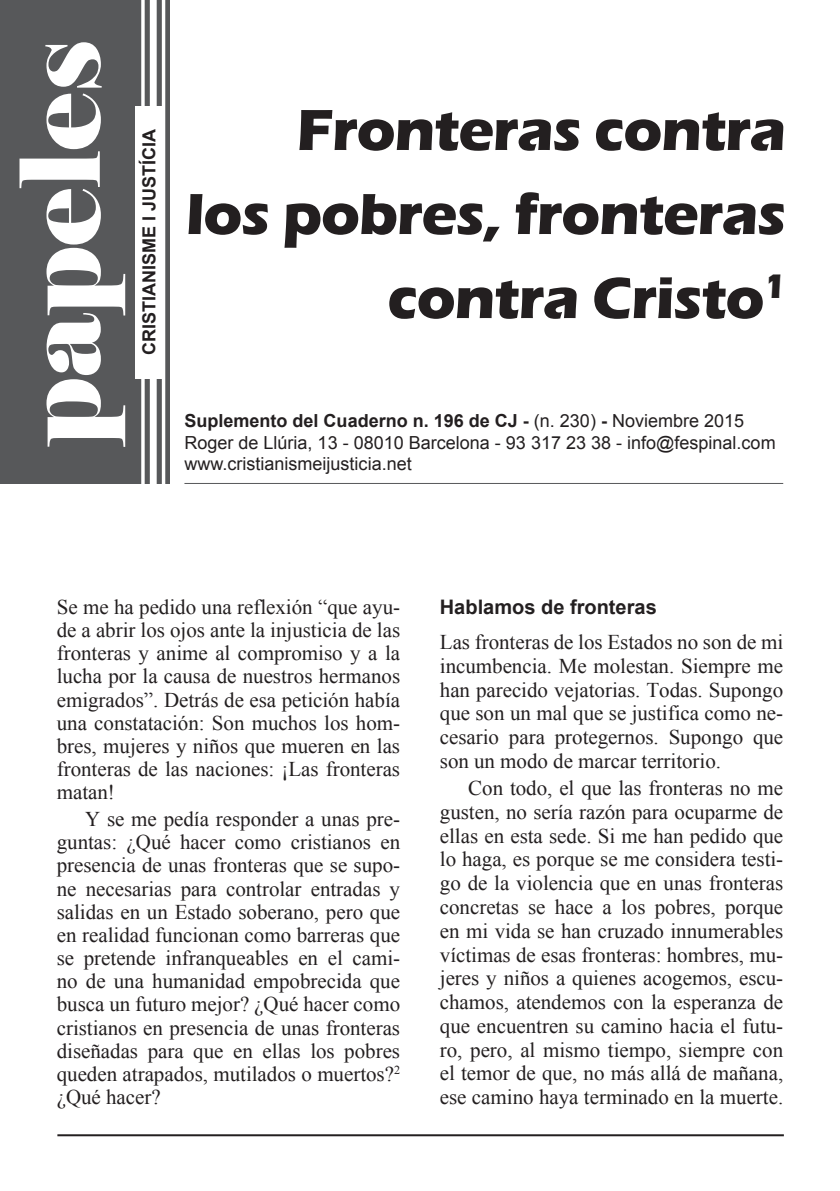
<style>
.page{position:relative;width:840px;height:1191px;background:#fff}
.page>*{position:absolute;margin:0;border:0;box-sizing:border-box;transform-origin:0 0}
.t1{font:110px "Elephant";color:#fff}
.t2{font:700 60px/84px "Eras ITC";letter-spacing:-.02em;color:#231f20;text-align:right}
.Bodytext{font:21px/23.2px "Times New Roman";color:#231f20;text-align:justify}
.título_3{font:700 20px "Arial";color:#231f20}
.t3{font:18px/21.6px "Arial";color:#231f20}
.t4{font:700 18px "Arial";color:#231f20}
.s1{font-weight:400}
</style>
<div class="page">
<div style="left:0;top:0;width:169px;height:484px;background:#57585a"></div>
<hr style="left:57px;top:1134px;width:726px;height:2px;background:#231f20">
<hr style="left:184px;top:483px;width:598px;height:1px;background:#57585a">
<hr style="left:162px;top:0;width:3px;height:485px;background:#fff">
<div style="left:150px;top:0;width:7px;height:485px;background:#fff"></div>
<svg style="left:141px;top:0;width:4px;height:484px"></svg>
<div style="left:135px;top:106px;width:28px;height:272px;background:#fff"></div>
<p class="t1" style="left:-8px;top:446px;width:408px;rotate:-90deg">papeles</p>
<p class="t4" style="left:137px;top:355px;width:228px;rotate:-90deg">CRISTIANISME I JUSTÍCIA</p>
<p class="t2" style="left:186px;top:88px;width:601px">Fronteras contra<br>los pobres, fronteras contra Cristo<sup>1</sup></p>
<p class="t4" style="left:184px;top:409px;width:561px">Suplemento del Cuaderno n. 196 de CJ - <span class="s1">(n. 230)</span> - <span class="s1">Noviembre 2015</span></p>
<p class="t3" style="left:184px;top:432px;width:592px">Roger de Llúria, 13 - 08010 Barcelona - 93 317 23 38 - info@fespinal.com www.cristianismeijusticia.net</p>
<p class="Bodytext" style="left:57px;top:595px;width:345px">Se me ha pedido una reflexión “que ayu&shy;de a abrir los ojos ante la injusticia de las fronteras y anime al compromiso y a la lucha por la causa de nuestros hermanos emigrados”. Detrás de esa petición había una constatación: Son muchos los hom&shy;bres, mujeres y niños que mueren en las fronteras de las naciones: ¡Las fronteras matan!</p>
<p class="Bodytext" style="left:57px;top:807px;width:345px;text-indent:28px">Y se me pedía responder a unas pre&shy;guntas: ¿Qué hacer como cristianos en presencia de unas fronteras que se supo&shy;ne necesarias para controlar entradas y salidas en un Estado soberano, pero que en realidad funcionan como barreras que se pretende infranqueables en el cami&shy;no de una humanidad empobrecida que busca un futuro mejor? ¿Qué hacer como cristianos en presencia de unas fronteras diseñadas para que en ellas los pobres queden atrapados, mutilados o muertos?<sup>2 </sup>¿Qué hacer?</p>
<p class="título_3" style="left:439px;top:593px;width:218px">Hablamos de fronteras</p>
<p class="Bodytext" style="left:439px;top:630px;width:345px;line-height:23.8px">Las fronteras de los Estados no son de mi incumbencia. Me molestan. Siempre me han parecido vejatorias. Todas. Supongo que son un mal que se justifica como ne&shy;cesario para protegernos. Supongo que son un modo de marcar territorio.</p>
<p class="Bodytext" style="left:439px;top:776px;width:345px;line-height:23.8px;text-indent:28px">Con todo, el que las fronteras no me gusten, no sería razón para ocuparme de ellas en esta sede. Si me han pedido que lo haga, es porque se me considera testi&shy;go de la violencia que en unas fronteras concretas se hace a los pobres, porque en mi vida se han cruzado innumerables víctimas de esas fronteras: hombres, mu&shy;jeres y niños a quienes acogemos, escu&shy;chamos, atendemos con la esperanza de que encuentren su camino hacia el futu&shy;ro, pero, al mismo tiempo, siempre con el temor de que, no más allá de mañana, ese camino haya terminado en la muerte.</p>
</div>
